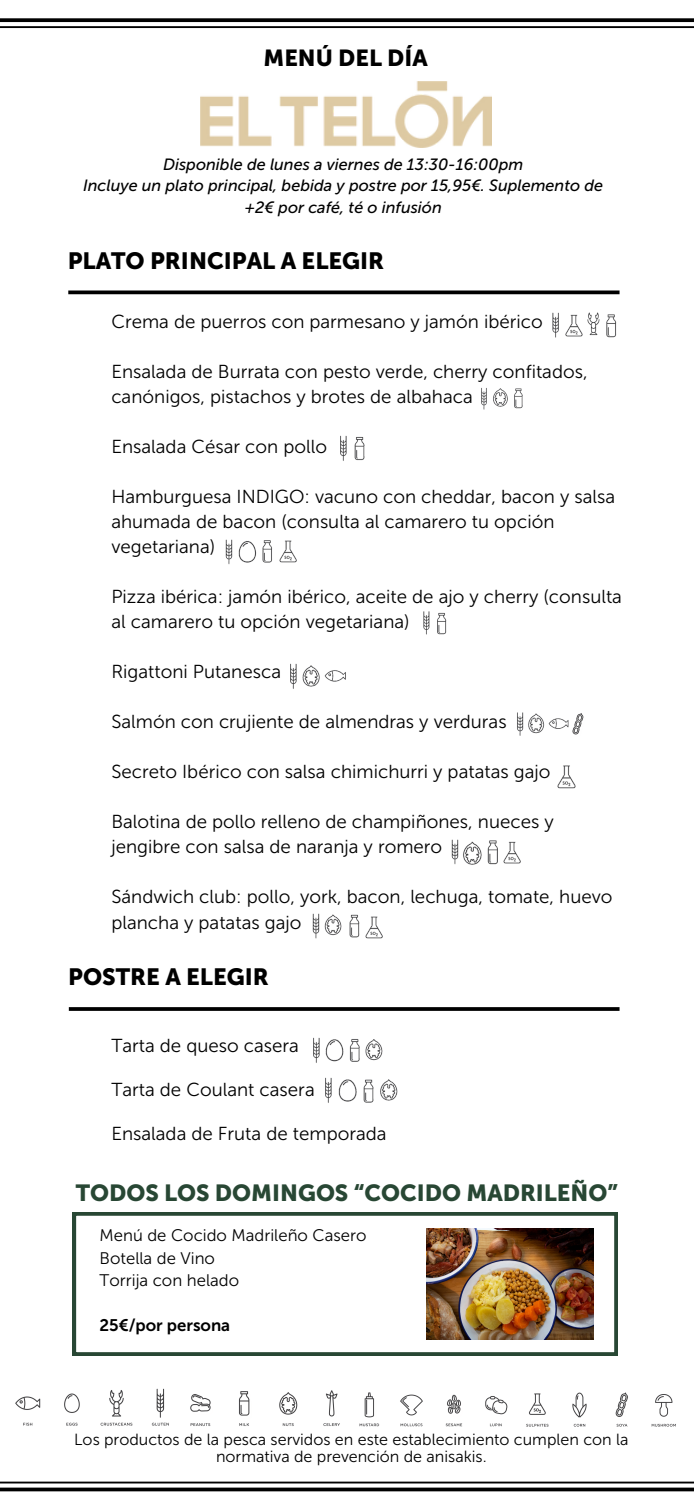
<style>
.page{position:relative;width:694px;height:1510px;background:#fff}
.page>*{position:absolute;margin:0;border:0;box-sizing:border-box;transform-origin:0 0}
.t1{font:23.5px "Museo Sans 900";color:#000}
.t2{font:23.25px "Museo Sans 900";color:#284734}
.t3{font:23px "Museo Sans 900";color:#000}
.t4{font:18.75px/25px "Museo Sans 300";color:#000}
.t5{font:16.75px "Museo Sans 300";color:#000}
.t6{font:16.75px "Museo Sans 700";color:#000}
.t7{font:italic 16.25px/21.8px "Museo Sans 500";color:#000;text-align:center}
.t8{font:16px/17.5px "Museo Sans 300";color:#000;text-align:center}
</style>
<div class="page">
<hr style="left:0;top:1481px;width:694px;height:2px;background:#000">
<svg style="left:0;top:1487px;width:694px;height:4px;fill:#000"></svg>
<img style="left:526px;top:1392px;width:150px;height:35px">
<img style="left:15px;top:1388px;width:154px;height:38px">
<img style="left:190px;top:1390px;width:150px;height:36px">
<img style="left:359px;top:1392px;width:148px;height:35px">
<img style="left:201px;top:82px;width:290px;height:65px">
<svg style="left:72px;top:1212px;width:546px;height:143px"></svg>
<svg style="left:68px;top:290px;width:551px;height:4px;fill:#000"></svg>
<hr style="left:69px;top:1007px;width:550px;height:3px;background:#000">
<img style="left:552px;top:312px;width:7px;height:26px">
<img style="left:565px;top:314px;width:18px;height:23px">
<img style="left:587px;top:312px;width:13px;height:23px">
<img style="left:606px;top:314px;width:11px;height:24px">
<img style="left:481px;top:387px;width:6px;height:23px">
<img style="left:493px;top:389px;width:15px;height:18px">
<img style="left:514px;top:388px;width:9px;height:20px">
<img style="left:340px;top:435px;width:7px;height:26px">
<img style="left:354px;top:436px;width:11px;height:24px">
<img style="left:225px;top:539px;width:8px;height:25px">
<img style="left:238px;top:541px;width:19px;height:22px">
<img style="left:262px;top:540px;width:10px;height:23px">
<img style="left:279px;top:540px;width:18px;height:22px">
<img style="left:517px;top:712px;width:7px;height:24px">
<img style="left:528px;top:714px;width:17px;height:20px">
<img style="left:548px;top:718px;width:21px;height:11px">
<img style="left:572px;top:713px;width:12px;height:22px">
<img style="left:423px;top:611px;width:7px;height:24px">
<img style="left:437px;top:612px;width:10px;height:22px">
<img style="left:290px;top:663px;width:7px;height:26px">
<img style="left:302px;top:665px;width:18px;height:22px">
<img style="left:324px;top:670px;width:22px;height:12px">
<img style="left:557px;top:765px;width:19px;height:24px">
<img style="left:312px;top:913px;width:13px;height:26px">
<img style="left:325px;top:915px;width:17px;height:20px">
<img style="left:349px;top:914px;width:11px;height:24px">
<img style="left:365px;top:916px;width:18px;height:22px">
<img style="left:313px;top:1037px;width:7px;height:26px">
<img style="left:325px;top:1039px;width:19px;height:23px">
<img style="left:349px;top:1039px;width:11px;height:23px">
<img style="left:365px;top:1039px;width:18px;height:22px">
<img style="left:325px;top:1077px;width:7px;height:26px">
<img style="left:338px;top:1079px;width:19px;height:23px">
<img style="left:363px;top:1079px;width:11px;height:23px">
<img style="left:380px;top:1079px;width:18px;height:22px">
<svg style="left:0;top:18px;width:694px;height:4px;fill:#000"></svg>
<hr style="left:0;top:26px;width:694px;height:2px;background:#000">
<img style="left:427px;top:1228px;width:167px;height:110px">
<img style="left:451px;top:839px;width:8px;height:25px">
<img style="left:463px;top:841px;width:19px;height:24px">
<img style="left:487px;top:840px;width:11px;height:25px">
<img style="left:503px;top:841px;width:18px;height:23px">
<p class="t3" style="left:263px;top:45px;width:166px">MENÚ DEL DÍA</p>
<p class="t7" style="left:163px;top:153px;width:362px">Disponible de lunes a viernes de 13:30-16:00pm</p>
<p class="t7" style="left:83px;top:175px;width:521px">Incluye un plato principal, bebida y postre por 15,95€. Suplemento de +2€ por café, té o infusión</p>
<p class="t1" style="left:68px;top:247px;width:318px">PLATO PRINCIPAL A ELEGIR</p>
<p class="t4" style="left:111px;top:309px;width:433px">Crema de puerros con parmesano y jamón ibérico</p>
<p class="t4" style="left:111px;top:359px;width:478px">Ensalada de Burrata con pesto verde, cherry confitados, canónigos, pistachos y brotes de albahaca</p>
<p class="t4" style="left:111px;top:434px;width:217px">Ensalada César con pollo</p>
<p class="t4" style="left:111px;top:484px;width:505px">Hamburguesa INDIGO: vacuno con cheddar, bacon y salsa ahumada de bacon (consulta al camarero tu opción vegetariana)</p>
<p class="t4" style="left:111px;top:584px;width:512px">Pizza ibérica: jamón ibérico, aceite de ajo y cherry (consulta al camarero tu opción vegetariana)</p>
<p class="t4" style="left:111px;top:659px;width:171px">Rigattoni Putanesca</p>
<p class="t4" style="left:111px;top:709px;width:397px">Salmón con crujiente de almendras y verduras</p>
<p class="t4" style="left:111px;top:759px;width:441px">Secreto Ibérico con salsa chimichurri y patatas gajo</p>
<p class="t4" style="left:111px;top:809px;width:444px">Balotina de pollo relleno de champiñones, nueces y jengibre con salsa de naranja y romero</p>
<p class="t4" style="left:111px;top:884px;width:503px">Sándwich club: pollo, york, bacon, lechuga, tomate, huevo plancha y patatas gajo</p>
<p class="t1" style="left:68px;top:963px;width:202px">POSTRE A ELEGIR</p>
<p class="t4" style="left:111px;top:1033px;width:189px">Tarta de queso casera</p>
<p class="t4" style="left:111px;top:1076px;width:205px">Tarta de Coulant casera</p>
<p class="t4" style="left:111px;top:1120px;width:277px">Ensalada de Fruta de temporada</p>
<p class="t2" style="left:76px;top:1178px;width:544px">TODOS LOS DOMINGOS “COCIDO MADRILEÑO”</p>
<p class="t5" style="left:100px;top:1225px;width:268px">Menú de Cocido Madrileño Casero</p>
<p class="t5" style="left:100px;top:1247px;width:117px">Botella de Vino</p>
<p class="t5" style="left:100px;top:1270px;width:141px">Torrija con helado</p>
<p class="t6" style="left:100px;top:1314px;width:132px">25€/por persona</p>
<p class="t8" style="left:74px;top:1430px;width:555px">Los productos de la pesca servidos en este establecimiento cumplen con la normativa de prevención de anisakis.</p>
</div>
